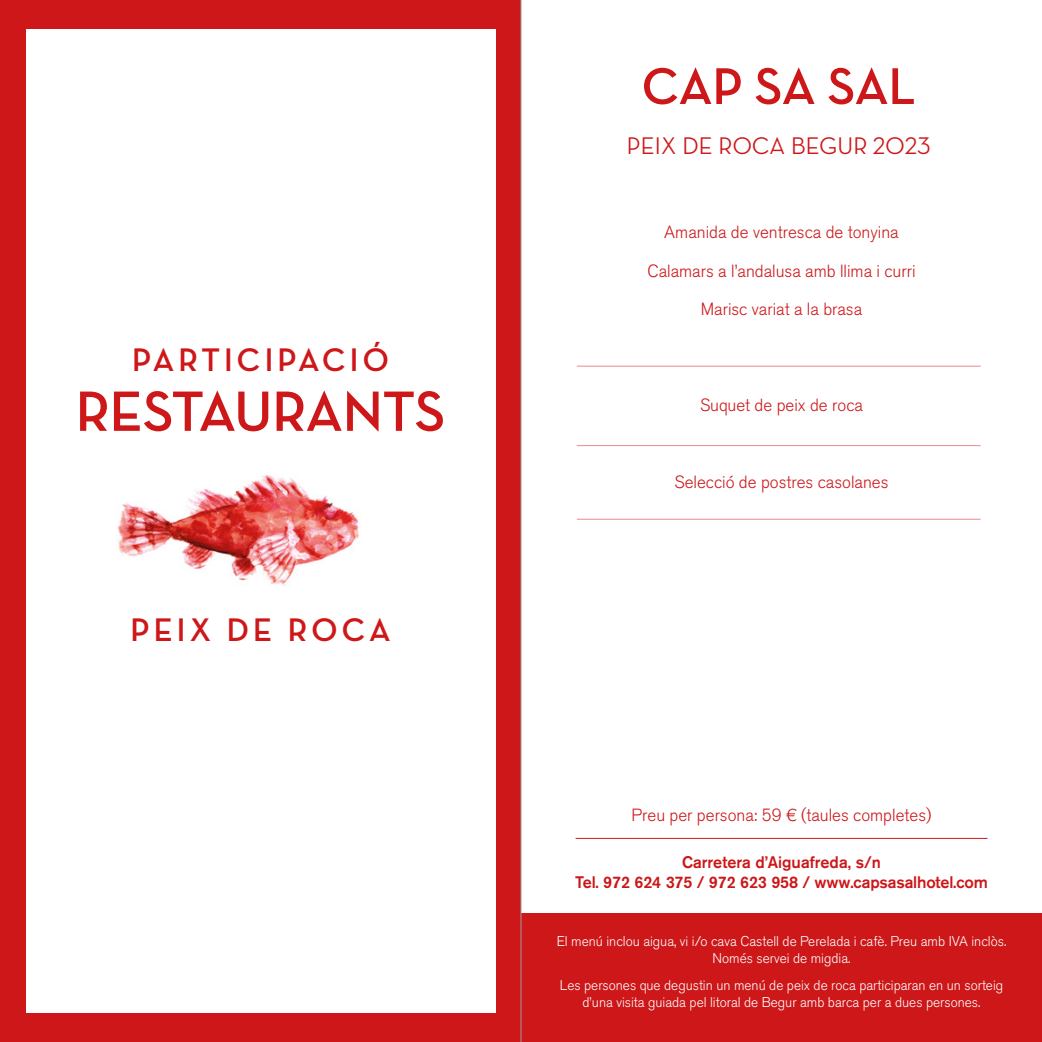
<style>
.page{position:relative;width:1042px;height:1042px;background:#fff}
.page>*{position:absolute;margin:0;border:0;box-sizing:border-box;transform-origin:0 0}
.t1{font:700 57.75px "Neutra Disp";letter-spacing:-.005em;color:#cd1719}
.t2{font:700 52.5px "Neutra Disp";letter-spacing:-.01em;color:#cd1719}
.t3{font:700 33.25px "Neutra Disp";letter-spacing:.125em;color:#cd1719}
.t4{font:500 24.5px "Neutra Disp";letter-spacing:.01em;color:#cd1719}
.t5{font:300 17.5px "Akzidenz Grotesk BQ";color:#cd1719}
.t6{font:500 16.62px/19.9px "Akzidenz Grotesk BQ";letter-spacing:-.01em;color:#cd1719;text-align:center}
.t7{font:300 14px/16.8px "Akzidenz Grotesk BQ";color:#fff;text-align:center}
</style>
<div class="page">
<div style="left:0;top:0;width:521px;height:1042px;background:#cd1719"></div>
<div style="left:26px;top:29px;width:469px;height:984px;background:#fff"></div>
<hr style="left:575px;top:838px;width:412px;height:1px;background:#cd1719">
<hr style="left:577px;top:366px;width:403px;height:1px;background:#cd1719">
<hr style="left:577px;top:445px;width:403px;height:1px;background:#cd1719">
<hr style="left:577px;top:519px;width:403px;height:1px;background:#cd1719">
<div style="left:513px;top:913px;width:529px;height:129px;background:#cd1719"></div>
<img style="left:117px;top:475px;width:242px;height:111px">
<hr style="left:520px;top:0;width:1px;height:1042px;background:#9d9d9c">
<h3 class="t3" style="left:132px;top:342px;width:258px">PARTICIPACIÓ</h3>
<h1 class="t1" style="left:76px;top:380px;width:371px">RESTAURANTS</h1>
<h3 class="t3" style="left:130px;top:612px;width:262px">PEIX DE ROCA</h3>
<h2 class="t2" style="left:642px;top:58px;width:275px">CAP SA SAL</h2>
<h3 class="t4" style="left:627px;top:131px;width:305px">PEIX DE ROCA BEGUR 2023</h3>
<p class="t5" style="left:664px;top:224px;width:236px">Amanida de ventresca de tonyina</p>
<p class="t5" style="left:647px;top:262px;width:270px">Calamars a l’andalusa amb llima i curri</p>
<p class="t5" style="left:701px;top:301px;width:163px">Marisc variat a la brasa</p>
<p class="t5" style="left:700px;top:397px;width:164px">Suquet de peix de roca</p>
<p class="t5" style="left:674px;top:474px;width:216px">Selecció de postres casolanes</p>
<p class="t5" style="left:631px;top:807px;width:301px">Preu per persona: 59 € (taules completes)</p>
<p class="t6" style="left:575px;top:852px;width:414px">Carretera d’Aiguafreda, s/n<br>Tel. 972 624 375 / 972 623 958 / www.capsasalhotel.com</p>
<p class="t7" style="left:557px;top:934px;width:451px">El menú inclou aigua, vi i/o cava Castell de Perelada i cafè. Preu amb IVA inclòs.<br>Només servei de migdia.</p>
<p class="t7" style="left:560px;top:978px;width:445px">Les persones que degustin un menú de peix de roca participaran en un sorteig d’una visita guiada pel litoral de Begur amb barca per a dues persones.</p>
</div>
